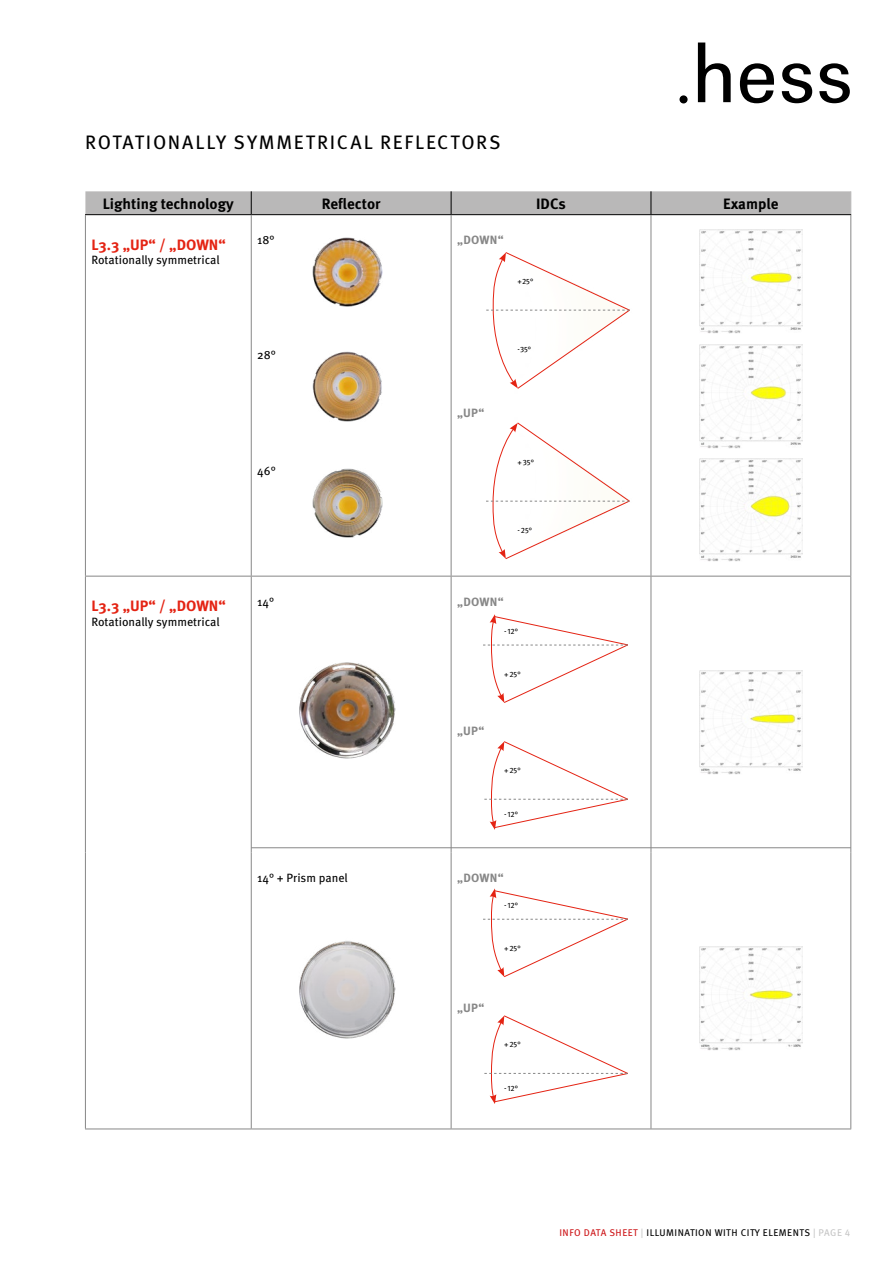
<style>
.page{position:relative;width:893px;height:1263px;background:#fff}
.page>*{position:absolute;margin:0;border:0;box-sizing:border-box;transform-origin:0 0}
.t1{font:19.5px "Meta Pro";letter-spacing:.085em;color:#000}
.t2{font:700 15px "Meta Pro";color:#000}
.t3{font:700 15px "Meta Pro";color:#e42313}
.t4{font:12px "Meta Pro";color:#000}
.t5{font:700 12px "Meta Pro";letter-spacing:.02em;color:#878787}
.t6{font:9.75px "Meta Pro";letter-spacing:.05em;color:#000}
.t7{font:7.65px "Meta Pro";color:#000}
.s1{color:#cd171a}
.s2{color:#c6c6c6}
</style>
<div class="page">
<svg style="left:740px;top:63px;width:34px;height:40px"></svg>
<svg style="left:782px;top:63px;width:30px;height:40px"></svg>
<svg style="left:819px;top:63px;width:31px;height:40px"></svg>
<svg style="left:698px;top:43px;width:33px;height:59px"></svg>
<div style="left:679px;top:95px;width:9px;height:8px;background:#000;border-radius:50%"></div>
<img style="left:299px;top:662px;width:97px;height:97px">
<img style="left:313px;top:238px;width:69px;height:69px">
<img style="left:313px;top:351px;width:69px;height:70px">
<img style="left:312px;top:468px;width:70px;height:69px">
<svg style="left:486px;top:252px;width:144px;height:137px"></svg>
<svg style="left:486px;top:422px;width:144px;height:138px"></svg>
<svg style="left:483px;top:614px;width:145px;height:89px"></svg>
<svg style="left:483px;top:888px;width:145px;height:89px"></svg>
<svg style="left:484px;top:741px;width:144px;height:89px"></svg>
<svg style="left:484px;top:1015px;width:144px;height:89px"></svg>
<img style="left:699px;top:229px;width:104px;height:104px">
<img style="left:699px;top:344px;width:104px;height:104px">
<img style="left:699px;top:458px;width:104px;height:104px">
<img style="left:699px;top:670px;width:104px;height:104px">
<img style="left:699px;top:947px;width:104px;height:103px">
<img style="left:299px;top:941px;width:97px;height:98px">
<div style="left:85px;top:191px;width:767px;height:24px;background:#b9b8b8"></div>
<hr style="left:85px;top:214px;width:166px;height:1px;background:#000">
<hr style="left:251px;top:214px;width:200px;height:1px;background:#000">
<hr style="left:451px;top:214px;width:200px;height:1px;background:#000">
<hr style="left:651px;top:214px;width:200px;height:1px;background:#000">
<hr style="left:85px;top:576px;width:166px;height:1px;background:#878787">
<hr style="left:251px;top:576px;width:200px;height:1px;background:#878787">
<hr style="left:451px;top:576px;width:200px;height:1px;background:#878787">
<hr style="left:651px;top:576px;width:200px;height:1px;background:#878787">
<hr style="left:85px;top:1128px;width:166px;height:1px;background:#878787">
<hr style="left:251px;top:1128px;width:200px;height:1px;background:#878787">
<hr style="left:451px;top:1128px;width:200px;height:1px;background:#878787">
<hr style="left:651px;top:1128px;width:200px;height:1px;background:#878787">
<hr style="left:85px;top:215px;width:1px;height:361px;background:#878787">
<hr style="left:251px;top:215px;width:1px;height:361px;background:#878787">
<hr style="left:451px;top:215px;width:1px;height:361px;background:#878787">
<hr style="left:651px;top:215px;width:1px;height:361px;background:#878787">
<hr style="left:850px;top:215px;width:1px;height:361px;background:#878787">
<hr style="left:85px;top:576px;width:1px;height:276px;background:#878787">
<hr style="left:251px;top:576px;width:1px;height:276px;background:#878787">
<hr style="left:451px;top:576px;width:1px;height:276px;background:#878787">
<hr style="left:651px;top:576px;width:1px;height:276px;background:#878787">
<hr style="left:850px;top:576px;width:1px;height:276px;background:#878787">
<hr style="left:85px;top:852px;width:1px;height:276px;background:#878787">
<hr style="left:251px;top:852px;width:1px;height:276px;background:#878787">
<hr style="left:451px;top:852px;width:1px;height:276px;background:#878787">
<hr style="left:651px;top:852px;width:1px;height:276px;background:#878787">
<hr style="left:850px;top:852px;width:1px;height:276px;background:#878787">
<hr style="left:251px;top:847px;width:600px;height:1px;background:#878787">
<h1 class="t1" style="left:85px;top:130px;width:417px">ROTATIONALLY SYMMETRICAL REFLECTORS</h1>
<p class="t2" style="left:103px;top:194px;width:133px">Lighting technology</p>
<p class="t2" style="left:322px;top:194px;width:60px">Reflector</p>
<p class="t2" style="left:536px;top:194px;width:31px">IDCs</p>
<p class="t2" style="left:723px;top:194px;width:57px">Example</p>
<p class="t3" style="left:91px;top:235px;width:136px">L3.3 „UP“ / „DOWN“</p>
<p class="t4" style="left:91px;top:253px;width:130px">Rotationally symmetrical</p>
<p class="t5" style="left:457px;top:232px;width:48px">„DOWN“</p>
<p class="t4" style="left:257px;top:232px;width:19px">18°</p>
<p class="t3" style="left:91px;top:597px;width:136px">L3.3 „UP“ / „DOWN“</p>
<p class="t4" style="left:91px;top:614px;width:130px">Rotationally symmetrical</p>
<p class="t4" style="left:257px;top:348px;width:20px">28°</p>
<p class="t4" style="left:257px;top:463px;width:20px">46°</p>
<p class="t5" style="left:457px;top:405px;width:29px">„UP“</p>
<p class="t7" style="left:518px;top:277px;width:17px">+25°</p>
<p class="t7" style="left:518px;top:345px;width:15px">-35°</p>
<p class="t7" style="left:517px;top:457px;width:18px">+35°</p>
<p class="t7" style="left:517px;top:525px;width:16px">-25°</p>
<p class="t4" style="left:257px;top:594px;width:18px">14°</p>
<p class="t5" style="left:457px;top:594px;width:48px">„DOWN“</p>
<p class="t7" style="left:504px;top:626px;width:15px">-12°</p>
<p class="t5" style="left:457px;top:723px;width:29px">„UP“</p>
<p class="t7" style="left:504px;top:669px;width:18px">+25°</p>
<p class="t7" style="left:504px;top:765px;width:18px">+25°</p>
<p class="t7" style="left:504px;top:809px;width:15px">-12°</p>
<p class="t4" style="left:257px;top:870px;width:92px">14° + Prism panel</p>
<p class="t5" style="left:457px;top:870px;width:48px">„DOWN“</p>
<p class="t7" style="left:504px;top:900px;width:15px">-12°</p>
<p class="t7" style="left:504px;top:943px;width:18px">+25°</p>
<p class="t5" style="left:457px;top:1000px;width:29px">„UP“</p>
<p class="t7" style="left:504px;top:1040px;width:18px">+25°</p>
<p class="t7" style="left:504px;top:1083px;width:15px">-12°</p>
<p class="t6" style="left:559px;top:1227px;width:292px"><span class="s1">INFO DATA SHEET</span> <span class="s2">|</span> ILLUMINATION WITH CITY ELEMENTS <span class="s2">| PAGE 4</span></p>
</div>
